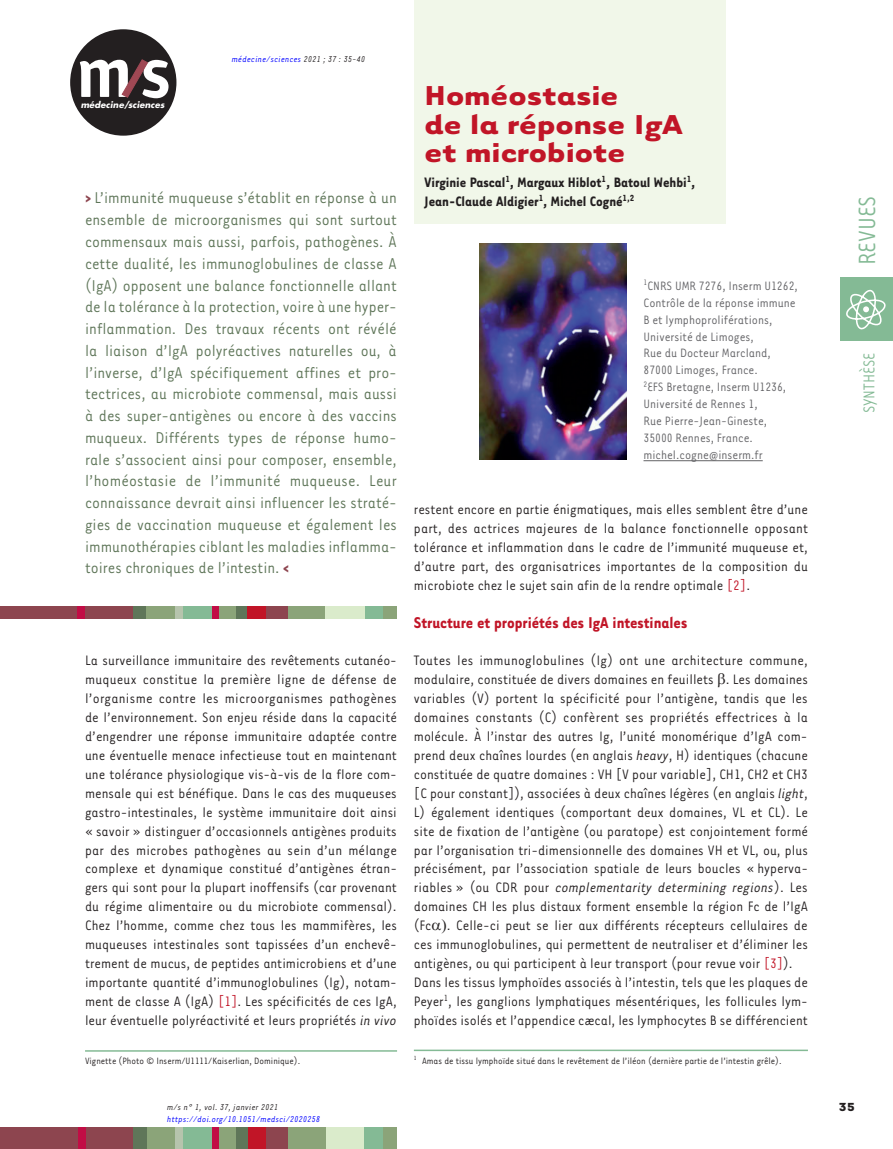
<style>
.page{position:relative;width:893px;height:1149px;background:#fff}
.page>*{position:absolute;margin:0;border:0;box-sizing:border-box;transform-origin:0 0}
.t1{font:700 31.5px/28.2px "Tarzana Wide";color:#c11527}
.t2{font:27px "Tarzana Narrow";color:#84ba95}
.t3{font:18px/21.8px "Tarzana Narrow";color:#5f7659;text-align:justify}
.t4{font:700 18px "Tarzana Narrow";color:#c11527}
.t5{font:18px "Tarzana Narrow";color:#84ba95}
.t6{font:15.75px/18.9px "Tarzana Narrow";color:#231f20;text-align:justify}
.t7{font:700 15.75px/18.9px "Tarzana Narrow";color:#231f20}
.t8{font:13.95px/17px "Tarzana Narrow";color:#636366}
.t9{font:700 13.5px "Tarzana Wide";color:#231f20}
.t10{font:10.5px "Tarzana Narrow";color:#231f20}
.t11{font:700 10.2px "Tarzana Narrow";color:#231f20}
.t12{font:italic 9.75px "Tarzana Narrow";letter-spacing:.025em;color:#00f}
.t13{font:italic 9.75px "Tarzana Narrow";letter-spacing:.025em;color:#231f20}
.t14{font:italic 700 8.55px "Futura";letter-spacing:.01em;color:#fff}
.s1{color:#231f20}
.s2{font-weight:700;color:#8d454f}
.s3{color:#c11527}
.s4{font-style:italic}
</style>
<div class="page">
<div style="left:0;top:1127px;width:134px;height:21px;background:#8d454f"></div>
<div style="left:235px;top:1127px;width:13px;height:21px;background:#5f7659"></div>
<div style="left:78px;top:1127px;width:7px;height:21px;background:#c10d45"></div>
<div style="left:133px;top:1127px;width:22px;height:21px;background:#5f7659"></div>
<div style="left:147px;top:1127px;width:29px;height:21px;background:#8ba479"></div>
<div style="left:175px;top:1127px;width:8px;height:21px;background:#b6c4ad"></div>
<div style="left:183px;top:1127px;width:30px;height:21px;background:#84ba95"></div>
<div style="left:217px;top:1127px;width:19px;height:21px;background:#8ba479"></div>
<div style="left:213px;top:1127px;width:6px;height:21px;background:#c10d45"></div>
<div style="left:248px;top:1127px;width:27px;height:21px;background:#c11527"></div>
<div style="left:287px;top:1127px;width:39px;height:21px;background:#8ba479"></div>
<div style="left:267px;top:1127px;width:21px;height:21px;background:#8d454f"></div>
<div style="left:326px;top:1127px;width:38px;height:21px;background:#daebcb"></div>
<div style="left:364px;top:1127px;width:20px;height:21px;background:#84ba95"></div>
<div style="left:383px;top:1127px;width:14px;height:21px;background:#8ba479"></div>
<div style="left:840px;top:276px;width:53px;height:64px;background:#84ba95"></div>
<svg style="left:846px;top:290px;width:40px;height:39px"></svg>
<div style="left:70px;top:29px;width:106px;height:107px;background:#231f20;border-radius:50%"></div>
<svg style="left:80px;top:60px;width:89px;height:38px"></svg>
<div style="left:414px;top:0;width:312px;height:224px;background:#f1f7e9"></div>
<div style="left:0;top:605px;width:134px;height:13px;background:#8d454f"></div>
<div style="left:133px;top:605px;width:17px;height:13px;background:#5f7659"></div>
<div style="left:235px;top:605px;width:13px;height:13px;background:#5f7659"></div>
<div style="left:147px;top:605px;width:29px;height:13px;background:#8ba479"></div>
<div style="left:181px;top:605px;width:32px;height:13px;background:#84ba95"></div>
<div style="left:364px;top:605px;width:20px;height:13px;background:#84ba95"></div>
<div style="left:217px;top:605px;width:18px;height:13px;background:#8ba479"></div>
<div style="left:383px;top:605px;width:14px;height:13px;background:#8ba479"></div>
<div style="left:287px;top:605px;width:38px;height:13px;background:#8ba479"></div>
<div style="left:325px;top:605px;width:39px;height:13px;background:#daebcb"></div>
<div style="left:176px;top:605px;width:7px;height:13px;background:#b6c4ad"></div>
<div style="left:78px;top:605px;width:7px;height:13px;background:#c10d45"></div>
<div style="left:213px;top:605px;width:6px;height:13px;background:#c10d45"></div>
<div style="left:248px;top:605px;width:27px;height:13px;background:#c11527"></div>
<div style="left:267px;top:605px;width:21px;height:13px;background:#8d454f"></div>
<hr style="left:414px;top:1049px;width:394px;height:1px;background:#84ba95">
<hr style="left:643px;top:460px;width:120px;height:1px;background:#636366">
<img style="left:479px;top:244px;width:147px;height:215px">
<hr style="left:85px;top:1049px;width:312px;height:2px;background:#84ba95">
<p class="t12" style="left:232px;top:53px;width:135px">médecine/sciences <span class="s1">2021 ; 37 : 35-40</span></p>
<h1 class="t1" style="left:424px;top:80px;width:260px">Homéostasie<br>de la réponse IgA et microbiote</h1>
<p class="t7" style="left:424px;top:172px;width:273px">Virginie Pascal<sup>1</sup>, Margaux Hiblot<sup>1</sup>, Batoul Wehbi<sup>1</sup>,<br>Jean-Claude Aldigier<sup>1</sup>, Michel Cogné</p>
<p class="t14" style="left:81px;top:99px;width:85px">médecine/sciences</p>
<p class="t3" style="left:85px;top:186px;width:313px"><span class="s2">&gt;</span> L’immunité muqueuse s’établit en réponse à un</p>
<p class="t11" style="left:623px;top:191px;width:13px">1,2</p>
<p class="t3" style="left:85px;top:208px;width:313px">ensemble de microorganismes qui sont surtout commensaux mais aussi, parfois, pathogènes. À cette dualité, les immunoglobulines de classe A (IgA) opposent une balance fonctionnelle allant de la tolérance à la protection, voire à une hyper&shy;inflammation. Des travaux récents ont révélé la liaison d’IgA polyréactives naturelles ou, à l’inverse, d’IgA spécifiquement affines et pro&shy;tectrices, au microbiote commensal, mais aussi à des super-antigènes ou encore à des vaccins muqueux. Différents types de réponse humo&shy;rale s’associent ainsi pour composer, ensemble, l’homéostasie de l’immunité muqueuse. Leur connaissance devrait ainsi influencer les straté&shy;gies de vaccination muqueuse et également les immunothérapies ciblant les maladies inflamma&shy;toires chroniques de l’intestin. <span class="s2">&lt;</span></p>
<p class="t8" style="left:643px;top:276px;width:156px"><sup>1</sup>CNRS UMR 7276, Inserm U1262,<br>Contrôle de la réponse immune<br>B et lymphoproliférations,<br>Université de Limoges,<br>Rue du Docteur Marcland,<br>87000 Limoges, France.<br><sup>2</sup>EFS Bretagne, Inserm U1236,<br>Université de Rennes 1,<br>Rue Pierre-Jean-Gineste,<br>35000 Rennes, France. michel.cogne@inserm.fr</p>
<p class="t6" style="left:414px;top:499px;width:396px">restent encore en partie énigmatiques, mais elles semblent être d’une part, des actrices majeures de la balance fonctionnelle opposant tolérance et inflammation dans le cadre de l’immunité muqueuse et, d’autre part, des organisatrices importantes de la composition du microbiote chez le sujet sain afin de la rendre optimale <span class="s3">[2]</span>.</p>
<p class="t4" style="left:414px;top:610px;width:275px">Structure et propriétés des IgA intestinales</p>
<p class="t6" style="left:414px;top:650px;width:396px;text-align:left">Toutes les immunoglobulines (Ig) ont une architecture commune, modulaire, constituée de divers domaines en feuillets . Les domaines variables (V) portent la spécificité pour l’antigène, tandis que les domaines constants (C) confèrent ses propriétés effectrices à la molécule. À l’instar des autres Ig, l’unité monomérique d’IgA com&shy;prend deux chaînes lourdes (en anglais <span class="s4">heavy</span>, H) identiques (chacune constituée de quatre domaines : VH [V pour variable], CH1, CH2 et CH3 [C pour constant]), associées à deux chaînes légères (en anglais <span class="s4">light</span>, L) également identiques (comportant deux domaines, VL et CL). Le site de fixation de l’antigène (ou paratope) est conjointement formé par l’organisation tri-dimensionnelle des domaines VH et VL, ou, plus précisément, par l’association spatiale de leurs boucles « hyperva&shy;riables » (ou CDR pour <span class="s4">complementarity determining regions</span>). Les domaines CH les plus distaux forment ensemble la région Fc de l’IgA (Fc . Celle-ci peut se lier aux différents récepteurs cellulaires de ces immunoglobulines, qui permettent de neutraliser et d’éliminer les antigènes, ou qui participent à leur transport (pour revue voir <span class="s3">[3]</span>).<br>Dans les tissus lymphoïdes associés à l’intestin, tels que les plaques de Peyer<sup>1</sup>, les ganglions lymphatiques mésentériques, les follicules lym&shy;phoïdes isolés et l’appendice cæcal, les lymphocytes B se différencient</p>
<p class="t10" style="left:414px;top:1053px;width:369px"><sup>1</sup> Amas de tissu lymphoïde situé dans le revêtement de l’iléon (dernière partie de l’intestin grêle).</p>
<p class="t6" style="left:85px;top:650px;width:314px">La surveillance immunitaire des revêtements cutanéo&shy;muqueux constitue la première ligne de défense de l’organisme contre les microorganismes pathogènes de l’environnement. Son enjeu réside dans la capacité d’engendrer une réponse immunitaire adaptée contre une éventuelle menace infectieuse tout en maintenant une tolérance physiologique vis-à-vis de la flore com&shy;mensale qui est bénéfique. Dans le cas des muqueuses gastro-intestinales, le système immunitaire doit ainsi « savoir » distinguer d’occasionnels antigènes produits par des microbes pathogènes au sein d’un mélange complexe et dynamique constitué d’antigènes étran&shy;gers qui sont pour la plupart inoffensifs (car provenant du régime alimentaire ou du microbiote commensal).<br>Chez l’homme, comme chez tous les mammifères, les muqueuses intestinales sont tapissées d’un enchevê&shy;trement de mucus, de peptides antimicrobiens et d’une importante quantité d’immunoglobulines (Ig), notam&shy;ment de classe A (IgA) <span class="s3">[1]</span>. Les spécificités de ces IgA, leur éventuelle polyréactivité et leurs propriétés <span class="s4">in vivo</span></p>
<p class="t10" style="left:85px;top:1054px;width:217px">Vignette (Photo © Inserm/U1111/Kaiserlian, Dominique).</p>
<p class="t13" style="left:167px;top:1100px;width:112px">m/s n° 1, vol. 37, janvier 2021</p>
<p class="t12" style="left:167px;top:1112px;width:155px">https://doi.org/10.1051/medsci/2020258</p>
<h2 class="t2" style="left:851px;top:265px;width:71px;rotate:-90deg">REVUES</h2>
<p class="t5" style="left:858px;top:413px;width:62px;rotate:-90deg">SYNTHÈSE</p>
<p class="t9" style="left:839px;top:1097px;width:18px">35</p>
</div>
